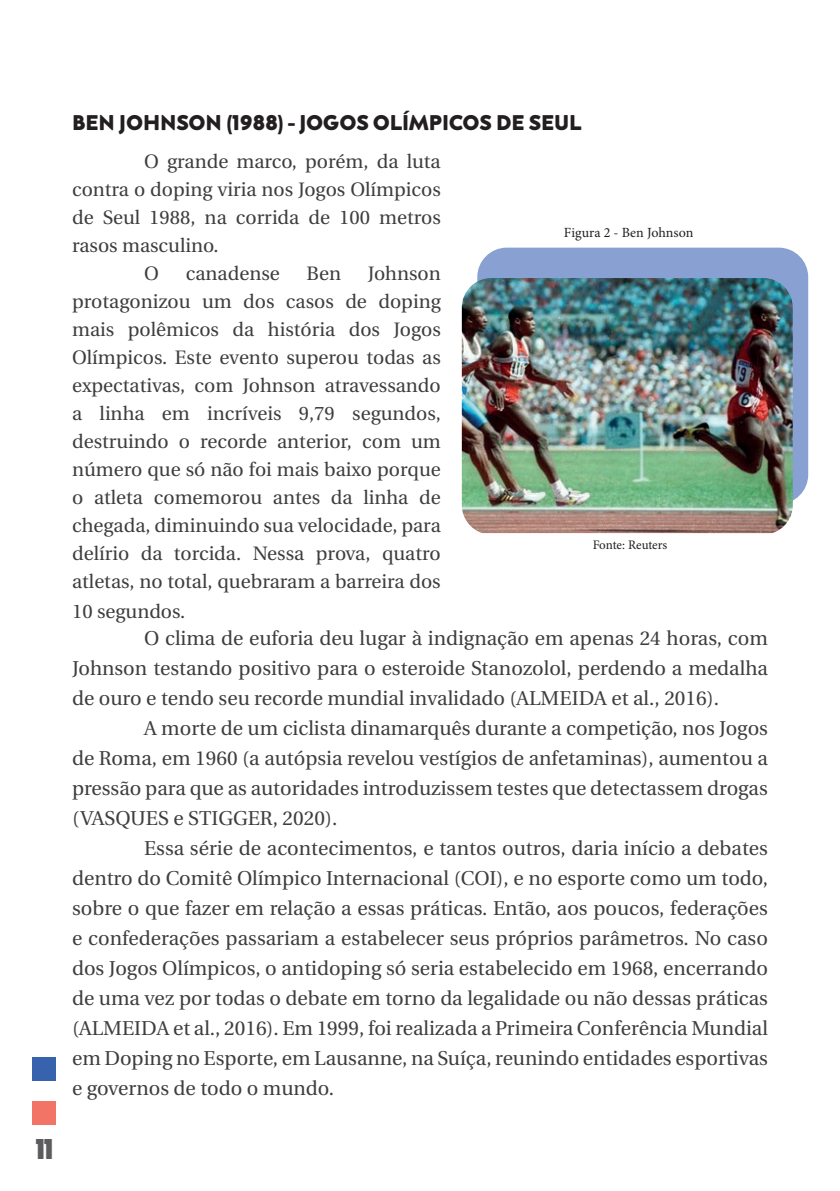
<style>
.page{position:relative;width:840px;height:1191px;background:#fff}
.page>*{position:absolute;margin:0;border:0;box-sizing:border-box;transform-origin:0 0}
.t1{font:800 22px "Neufreit";color:#231f20}
.t2{font:20px/30px "Heuristica";color:#3e3e3f;text-align:justify}
.t3{font:800 20px "moon get";color:#5c5c5f}
.t4{font:19.4px/28px "Heuristica";color:#3e3e3f;text-align:justify}
.t5{font:14px "Minion Pro";color:#231f20}
.t6{font:13px "Minion Pro";letter-spacing:-.005em;color:#231f20}
</style>
<div class="page">
<div style="left:33px;top:1057px;width:23px;height:23px;background:#3762ae"></div>
<div style="left:33px;top:1101px;width:23px;height:23px;background:#f27466"></div>
<div style="left:477px;top:248px;width:330px;height:256px;background:#89a1d2;border-radius:29px"></div>
<img style="left:461px;top:278px;width:331px;height:255px">
<p class="t3" style="left:36px;top:1136px;width:18px">11</p>
<p class="t1" style="left:72px;top:109px;width:510px">BEN JOHNSON (1988) - JOGOS OLÍMPICOS DE SEUL</p>
<p class="t4" style="left:144px;top:147px;width:298px">O grande marco, porém, da luta</p>
<p class="t4" style="left:72px;top:175px;width:370px">contra o doping viria nos Jogos Olímpicos</p>
<p class="t4" style="left:72px;top:203px;width:370px">de Seul 1988, na corrida de 100 metros</p>
<p class="t4" style="left:72px;top:231px;width:148px">rasos masculino.</p>
<p class="t4" style="left:144px;top:259px;width:16px">O</p>
<p class="t4" style="left:186px;top:259px;width:95px">canadense</p>
<p class="t4" style="left:306px;top:259px;width:36px">Ben</p>
<p class="t4" style="left:72px;top:259px;width:370px;text-indent:295px">Johnson protagonizou um dos casos de doping mais polêmicos da história dos Jogos Olímpicos. Este evento superou todas as expectativas, com Johnson atravessando a linha em incríveis 9,79 segundos, destruindo o recorde anterior, com um número que só não foi mais baixo porque o atleta comemorou antes da linha de chegada, diminuindo sua velocidade, para delírio da torcida. Nessa prova, quatro atletas, no total, quebraram a barreira dos</p>
<p class="t4" style="left:72px;top:597px;width:115px">10 segundos.</p>
<p class="t5" style="left:563px;top:223px;width:131px">Figura 2 - Ben Johnson</p>
<p class="t6" style="left:592px;top:536px;width:76px">Fonte: Reuters</p>
<p class="t2" style="left:72px;top:623px;width:697px;text-indent:72px">O clima de euforia deu lugar à indignação em apenas 24 horas, com Johnson testando positivo para o esteroide Stanozolol, perdendo a medalha de ouro e tendo seu recorde mundial invalidado (ALMEIDA et al., 2016).</p>
<p class="t2" style="left:72px;top:713px;width:697px;text-indent:72px">A morte de um ciclista dinamarquês durante a competição, nos Jogos de Roma, em 1960 (a autópsia revelou vestígios de anfetaminas), aumentou a pressão para que as autoridades introduzissem testes que detectassem drogas (VASQUES e STIGGER, 2020).</p>
<p class="t2" style="left:72px;top:833px;width:697px;text-indent:72px">Essa série de acontecimentos, e tantos outros, daria início a debates dentro do Comitê Olímpico Internacional (COI), e no esporte como um todo, sobre o que fazer em relação a essas práticas. Então, aos poucos, federações e confederações passariam a estabelecer seus próprios parâmetros. No caso dos Jogos Olímpicos, o antidoping só seria estabelecido em 1968, encerrando de uma vez por todas o debate em torno da legalidade ou não dessas práticas (ALMEIDA et al., 2016). Em 1999, foi realizada a Primeira Conferência Mundial em Doping no Esporte, em Lausanne, na Suíça, reunindo entidades esportivas e governos de todo o mundo.</p>
</div>
